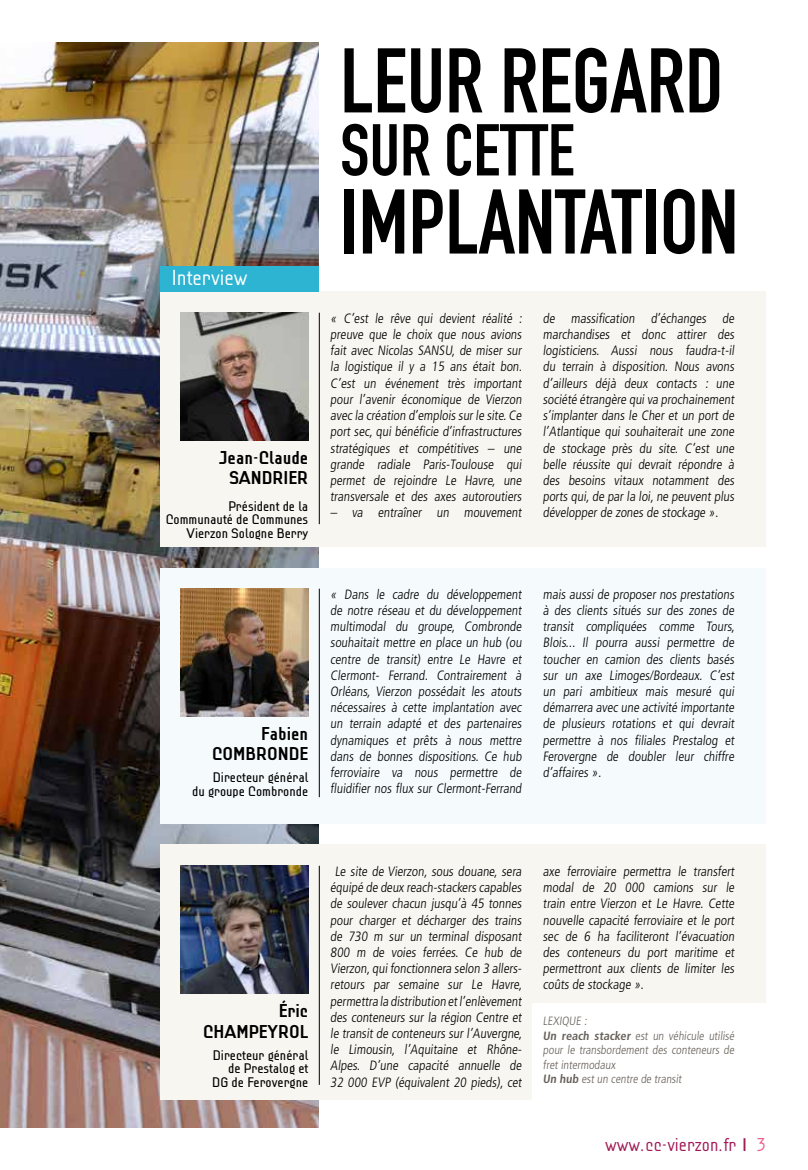
<style>
.page{position:relative;width:808px;height:1170px;background:#fff}
.page>*{position:absolute;margin:0;border:0;box-sizing:border-box;transform-origin:0 0}
.t1{font:90px "DIN Engschrift";color:#000}
.t2{font:72px "DIN Engschrift";color:#000}
.t3{font:300 21px "Lindau";color:#fff}
.t4{font:700 18px/20.5px "Lindau";color:#000;text-align:right}
.t5{font:300 18px "Lindau";color:#a01a57}
.t6{font:300 condensed 13.5px/16.2px "Frutiger";color:#000;text-align:justify}
.t7{font:13.5px/13.5px "Lindau";color:#000;text-align:right}
.t8{font:300 condensed 12px/14.4px "Frutiger";color:#68615a}
.s1{font-weight:700}
.s2{font-family:"DIN Engschrift";font-weight:400}
.s3{font-family:"Storno";font-weight:400;color:#eb5b8e}
</style>
<div class="page">
<img style="left:0;top:43px;width:319px;height:1084px">
<div style="left:160px;top:291px;width:605px;height:255px;background:#f7f6f0"></div>
<div style="left:160px;top:568px;width:605px;height:255px;background:#f5fbfd"></div>
<div style="left:160px;top:844px;width:605px;height:255px;background:#f7f6f0"></div>
<img style="left:181px;top:313px;width:127px;height:127px">
<img style="left:181px;top:865px;width:127px;height:128px">
<img style="left:181px;top:588px;width:127px;height:128px">
<div style="left:160px;top:266px;width:159px;height:25px;background:#2eb4d3"></div>
<hr style="left:319px;top:313px;width:1px;height:211px;background:#000">
<hr style="left:319px;top:588px;width:1px;height:209px;background:#000">
<hr style="left:319px;top:865px;width:1px;height:219px;background:#000">
<div style="left:532px;top:1003px;width:243px;height:105px;background:#fff"></div>
<h3 class="t3" style="left:172px;top:266px;width:77px">Interview</h3>
<h3 class="t4" style="left:219px;top:446px;width:90px;text-align:center">Jean-Claude<br>SANDRIER</h3>
<p class="t7" style="left:166px;top:499px;width:144px">Président de la<br>Communauté de Communes<br>Vierzon Sologne Berry</p>
<h3 class="t4" style="left:212px;top:722px;width:98px">Fabien<br>COMBRONDE</h3>
<p class="t7" style="left:192px;top:770px;width:118px">Directeur général<br>du groupe Combronde</p>
<h1 class="t1" style="left:340px;top:28px;width:385px">LEUR REGARD</h1>
<h2 class="t2" style="left:340px;top:108px;width:236px">SUR CETTE</h2>
<h1 class="t1" style="left:340px;top:169px;width:400px">IMPLANTATION</h1>
<p class="t6" style="left:330px;top:310px;width:195px">« C’est le rêve qui devient réalité : preuve que le choix que nous avions fait avec Nicolas SANSU, de miser sur la logistique il y a 15 ans était bon.<br>C’est un événement très important pour l’avenir économique de Vierzon avec la création d’emplois sur le site.Ce port sec, qui bénéficie d’infrastructures stratégiques et compétitives – une grande radiale Paris-Toulouse qui permet de rejoindre Le Havre, une transversale et des axes autoroutiers</p>
<p class="t6" style="left:330px;top:504px;width:195px">– va entraîner un mouvement</p>
<p class="t6" style="left:543px;top:310px;width:195px">de massification d’échanges de marchandises et donc attirer des logisticiens. Aussi nous faudra-t-il du terrain à disposition. Nous avons d’ailleurs déjà deux contacts : une société étrangère qui va prochainement s’implanter dans le Cher et un port de l’Atlantique qui souhaiterait une zone de stockage près du site. C’est une belle réussite qui devrait répondre à des besoins vitaux notamment des ports qui, de par la loi, ne peuvent plus développer de zones de stockage ».</p>
<p class="t6" style="left:330px;top:586px;width:195px">« Dans le cadre du développement de notre réseau et du développement multimodal du groupe, Combronde souhaitait mettre en place un hub (ou centre de transit) entre Le Havre et Clermont- Ferrand. Contrairement à Orléans, Vierzon possédait les atouts nécessaires à cette implantation avec un terrain adapté et des partenaires dynamiques et prêts à nous mettre dans de bonnes dispositions. Ce hub ferroviaire va nous permettre de fluidifier nos flux sur Clermont-Ferrand</p>
<p class="t6" style="left:543px;top:586px;width:195px">mais aussi de proposer nos prestations à des clients situés sur des zones de transit compliquées comme Tours, Blois... Il pourra aussi permettre de toucher en camion des clients basés sur un axe Limoges/Bordeaux. C’est un pari ambitieux mais mesuré qui démarrera avec une activité importante de plusieurs rotations et qui devrait permettre à nos filiales Prestalog et Ferovergne de doubler leur chiffre d’affaires ».</p>
<h3 class="t4" style="left:203px;top:999px;width:107px">Éric<br>CHAMPEYROL</h3>
<p class="t7" style="left:212px;top:1047px;width:98px">Directeur général de Prestalog et<br>DG de Ferovergne</p>
<p class="t6" style="left:330px;top:863px;width:195px;text-align:center">Le site de Vierzon, sous douane, sera équipé de deux reach-stackers capables de soulever chacun jusqu’à 45 tonnes pour charger et décharger des trains de 730 m sur un terminal disposant 800 m de voies ferrées. Ce hub de Vierzon,quifonctionnera selon 3 allers&shy;retours par semaine sur Le Havre, permettra la distribution et l’enlèvement des conteneurs sur la région Centre et le transit de conteneurs sur l’Auvergne, le Limousin, l’Aquitaine et Rhône-Alpes. D’une capacité annuelle de 32 000 EVP (équivalent 20 pieds), cet</p>
<p class="t6" style="left:543px;top:863px;width:195px">axe ferroviaire permettra le transfert modal de 20 000 camions sur le train entre Vierzon et Le Havre. Cette nouvelle capacité ferroviaire et le port sec de 6 ha faciliteront l’évacuation des conteneurs du port maritime et permettront aux clients de limiter les coûts de stockage ».</p>
<p class="t8" style="left:543px;top:1014px;width:195px">LEXIQUE :<br><span class="s1">Un reach stacker</span> est un véhicule utilisé pour le transbordement des conteneurs de fret intermodaux<br><span class="s1">Un hub</span> est un centre de transit</p>
<h3 class="t5" style="left:605px;top:1134px;width:162px">www.cc-vierzon.fr <span class="s2">I</span> <span class="s3">3</span></h3>
</div>
